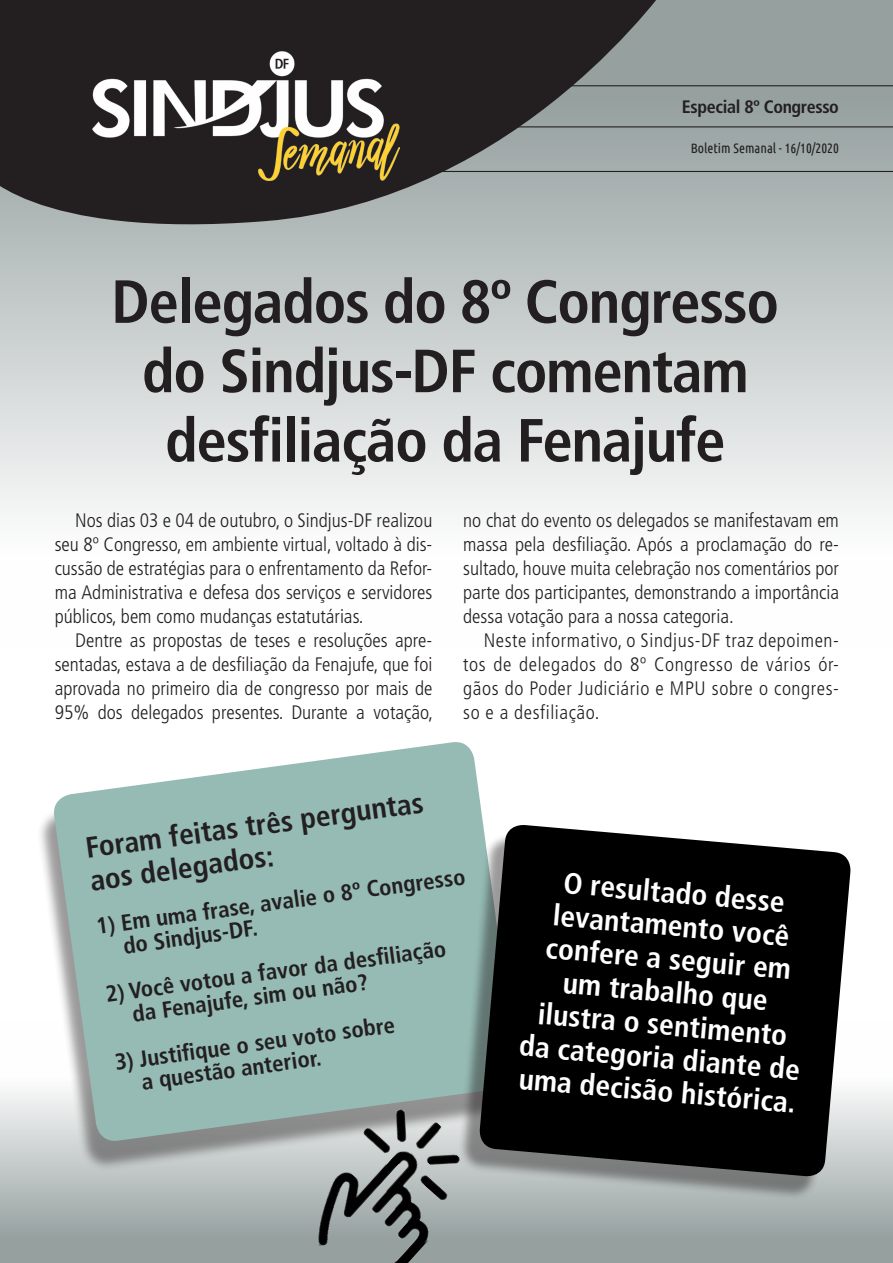
<style>
.page{position:relative;width:893px;height:1263px;background:#fff}
.page>*{position:absolute;margin:0;border:0;box-sizing:border-box;transform-origin:0 0}
.t1{font:condensed 60.9px/69.3px "Frutiger 67 Bold";letter-spacing:-.02em;color:#231f20;text-align:center}
.t2{font:condensed 29.7px/33.2px "Frutiger 67 Bold";color:#fff;text-align:center}
.t3{font:condensed 29.4px "Frutiger 67 Bold";color:#231f20}
.t4{font:condensed 22.8px "Frutiger 67 Bold";color:#231f20}
.t5{font:300 condensed 19.5px/24px "Frutiger";color:#231f20;text-align:justify}
.t6{font:condensed 18px "Frutiger 67 Bold";letter-spacing:-.02em;color:#231f20}
.t7{font:13.65px "Ubuntu Condensed";color:#231f20}
</style>
<div class="page">
<div style="left:0;top:1021px;width:893px;height:242px;background:linear-gradient(to bottom,#fff,#8f9b9a)"></div>
<div style="left:37px;top:755px;width:480px;height:416px;background:#231f20;opacity:.45"></div>
<svg style="left:52px;top:742px;width:465px;height:401px;background:#a1c1bb"></svg>
<div style="left:0;top:0;width:893px;height:648px;background:linear-gradient(to bottom,#879392,#fff)"></div>
<svg style="left:0;top:0;width:672px;height:240px;background:#555656"></svg>
<img style="left:92px;top:51px;width:308px;height:129px">
<div style="left:457px;top:833px;width:387px;height:367px;background:#231f20;opacity:.45"></div>
<svg style="left:478px;top:823px;width:374px;height:355px;background:#1c1d1d"></svg>
<img style="left:287px;top:1090px;width:204px;height:173px">
<hr style="left:534px;top:85px;width:359px;height:1px;background:#231f20">
<hr style="left:472px;top:126px;width:421px;height:1px;background:#231f20">
<hr style="left:426px;top:171px;width:467px;height:1px;background:#231f20">
<p class="t6" style="left:682px;top:96px;width:159px">Especial 8º Congresso</p>
<p class="t7" style="left:691px;top:140px;width:150px">Boletim Semanal - 16/10/2020</p>
<p class="t1" style="left:111px;top:267px;width:669px">Delegados do 8º Congresso</p>
<p class="t1" style="left:142px;top:336px;width:608px">do Sindjus-DF comentam desfiliação da Fenajufe</p>
<p class="t5" style="left:55px;top:508px;width:379px;text-indent:21px">Nos dias 03 e 04 de outubro, o Sindjus-DF realizou seu 8º Congresso, em ambiente virtual, voltado à dis&shy;cussão de estratégias para o enfrentamento da Refor&shy;ma Administrativa e defesa dos serviços e servidores públicos, bem como mudanças estatutárias.</p>
<p class="t5" style="left:55px;top:628px;width:380px;text-indent:21px">Dentre as propostas de teses e resoluções apre&shy;sentadas, estava a de desfiliação da Fenajufe, que foi aprovada no primeiro dia de congresso por mais de 95% dos delegados presentes. Durante a votação,</p>
<p class="t5" style="left:463px;top:508px;width:377px">no chat do evento os delegados se manifestavam em massa pela desfiliação. Após a proclamação do re&shy;sultado, houve muita celebração nos comentários por parte dos participantes, demonstrando a importância dessa votação para a nossa categoria.</p>
<p class="t5" style="left:463px;top:628px;width:377px;text-indent:21px">Neste informativo, o Sindjus-DF traz depoimen&shy;tos de delegados do 8º Congresso de vários ór&shy;gãos do Poder Judiciário e MPU sobre o congres&shy;so e a desfiliação.</p>
<p class="t3" style="left:84px;top:831px;width:342px;rotate:-8deg">Foram feitas três perguntas</p>
<p class="t3" style="left:88px;top:863px;width:186px;rotate:-8deg">aos delegados:</p>
<p class="t4" style="left:95px;top:914px;width:373px;rotate:-8deg">1) Em uma frase, avalie o 8º Congresso</p>
<p class="t4" style="left:121px;top:933px;width:137px;rotate:-8deg">do Sindjus-DF.</p>
<p class="t4" style="left:104px;top:982px;width:345px;rotate:-8deg">2) Você votou a favor da desfi liação</p>
<p class="t4" style="left:131px;top:1001px;width:239px;rotate:-8deg">da Fenajufe, sim ou não?</p>
<p class="t4" style="left:113px;top:1049px;width:284px;rotate:-8deg">3) Justifi que o seu voto sobre</p>
<p class="t4" style="left:140px;top:1069px;width:183px;rotate:-8deg">a questão anterior.</p>
<p class="t2" style="left:535px;top:864px;width:283px;rotate:5deg">O resultado desse levantamento você confere a seguir em um trabalho que ilustra o sentimento da categoria diante de uma decisão histórica.</p>
</div>
